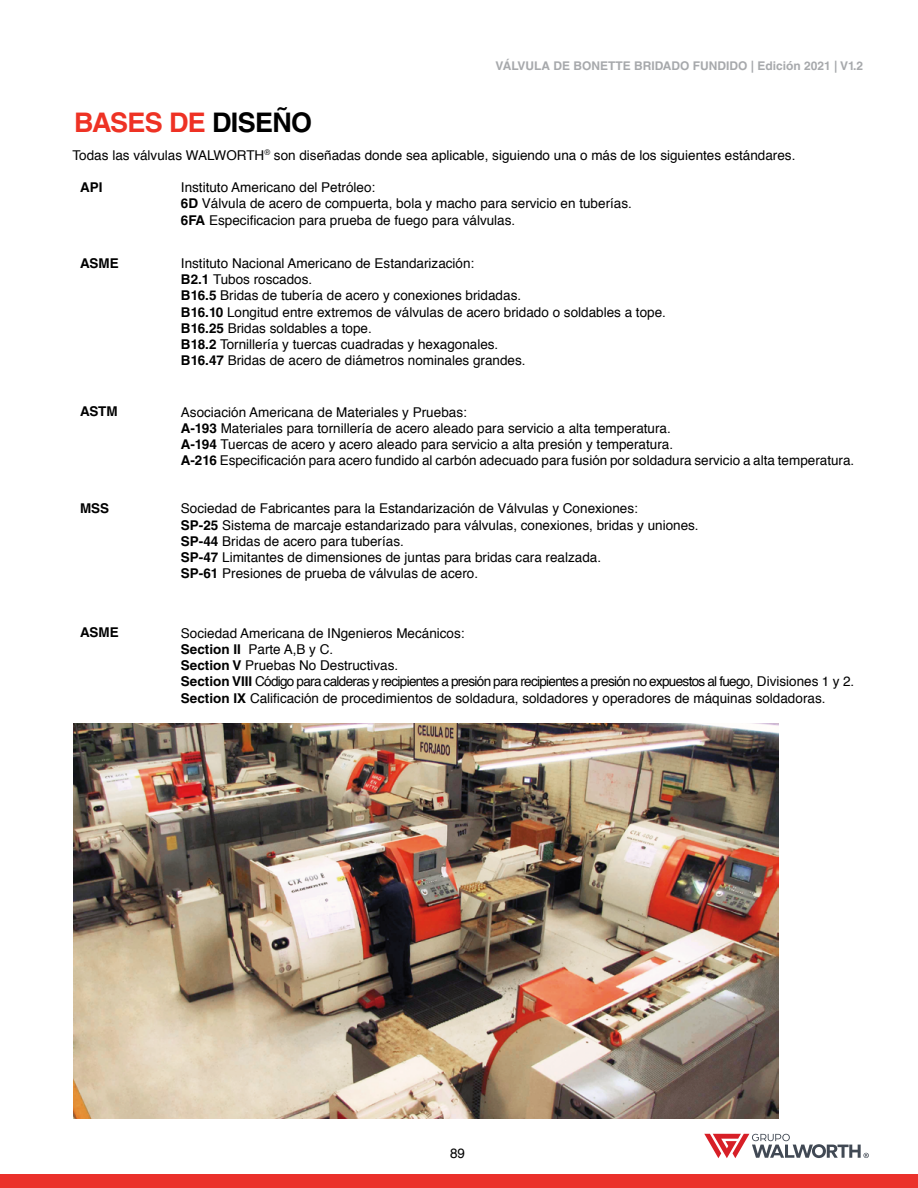
<style>
.page{position:relative;width:918px;height:1188px;background:#fff}
.page>*{position:absolute;margin:0;border:0;box-sizing:border-box;transform-origin:0 0}
.t1{font:700 27px "Helvetica LT Std";letter-spacing:-.025em;color:#000}
.t2{font:13.5px/16.2px "Helvetica";color:#000}
.t3{font:700 13.5px "Helvetica LT Std";color:#000}
.t4{font:700 12px "Helvetica LT Std";color:#a7a9ac}
.s1{color:#ee3224}
.s2{color:#ee3124}
.s3{font-family:"Helvetica LT Std";font-weight:700}
</style>
<div class="page">
<div style="left:0;top:1174px;width:918px;height:14px;background:#eb312b"></div>
<svg style="left:704px;top:1134px;width:165px;height:24px"></svg>
<img style="left:74px;top:724px;width:705px;height:394px">
<p class="t4" style="left:496px;top:59px;width:369px">VÁLVULA DE BONETTE BRIDADO FUNDIDO | Edición 2021 | V1.2</p>
<h1 class="t1" style="left:74px;top:106px;width:240px"><span class="s1">BASES</span> <span class="s2">DE</span> DISEÑO</h1>
<p class="t2" style="left:73px;top:147px;width:724px">Todas las válvulas WALWORTH<sup>®</sup> son diseñadas donde sea aplicable, siguiendo una o más de los siguientes estándares.</p>
<p class="t3" style="left:80px;top:179px;width:24px">API</p>
<p class="t2" style="left:181px;top:180px;width:452px">Instituto Americano del Petróleo:<br><span class="s3">6D</span> Válvula de acero de compuerta, bola y macho para servicio en tuberías.<br><span class="s3">6FA</span> Especificacion para prueba de fuego para válvulas.</p>
<p class="t3" style="left:80px;top:255px;width:40px">ASME</p>
<p class="t2" style="left:181px;top:256px;width:487px">Instituto Nacional Americano de Estandarización:<br><span class="s3">B2.1</span> Tubos roscados.<br><span class="s3">B16.5</span> Bridas de tubería de acero y conexiones bridadas.<br><span class="s3">B16.10</span> Longitud entre extremos de válvulas de acero bridado o soldables a tope.<br><span class="s3">B16.25</span> Bridas soldables a tope.<br><span class="s3">B18.2</span> Tornillería y tuercas cuadradas y hexagonales.<br><span class="s3">B16.47</span> Bridas de acero de diámetros nominales grandes.</p>
<p class="t3" style="left:80px;top:403px;width:39px">ASTM</p>
<p class="t2" style="left:181px;top:404px;width:675px">Asociación Americana de Materiales y Pruebas:<br><span class="s3">A-193</span> Materiales para tornillería de acero aleado para servicio a alta temperatura.<br><span class="s3">A-194</span> Tuercas de acero y acero aleado para servicio a alta presión y temperatura.<br><span class="s3">A-216</span> Especificación para acero fundido al carbón adecuado para fusión por soldadura servicio a alta temperatura.</p>
<p class="t3" style="left:80px;top:500px;width:31px">MSS</p>
<p class="t2" style="left:181px;top:501px;width:519px">Sociedad de Fabricantes para la Estandarización de Válvulas y Conexiones:<br><span class="s3">SP-25</span> Sistema de marcaje estandarizado para válvulas, conexiones, bridas y uniones.<br><span class="s3">SP-44</span> Bridas de acero para tuberías.<br><span class="s3">SP-47</span> Limitantes de dimensiones de juntas para bridas cara realzada.<br><span class="s3">SP-61</span> Presiones de prueba de válvulas de acero.</p>
<p class="t3" style="left:80px;top:624px;width:40px">ASME</p>
<p class="t2" style="left:181px;top:625px;width:675px">Sociedad Americana de INgenieros Mecánicos:<br><span class="s3">Section II</span> Parte A,B y C.<br><span class="s3">Section V</span> Pruebas No Destructivas.<br><span class="s3">Section VIII</span> Código para calderas y recipientes a presión para recipientes a presión no expuestos al fuego, Divisiones 1 y 2.<br><span class="s3">Section IX</span> Calificación de procedimientos de soldadura, soldadores y operadores de máquinas soldadoras.</p>
<p class="t2" style="left:450px;top:1146px;width:17px">89</p>
</div>
